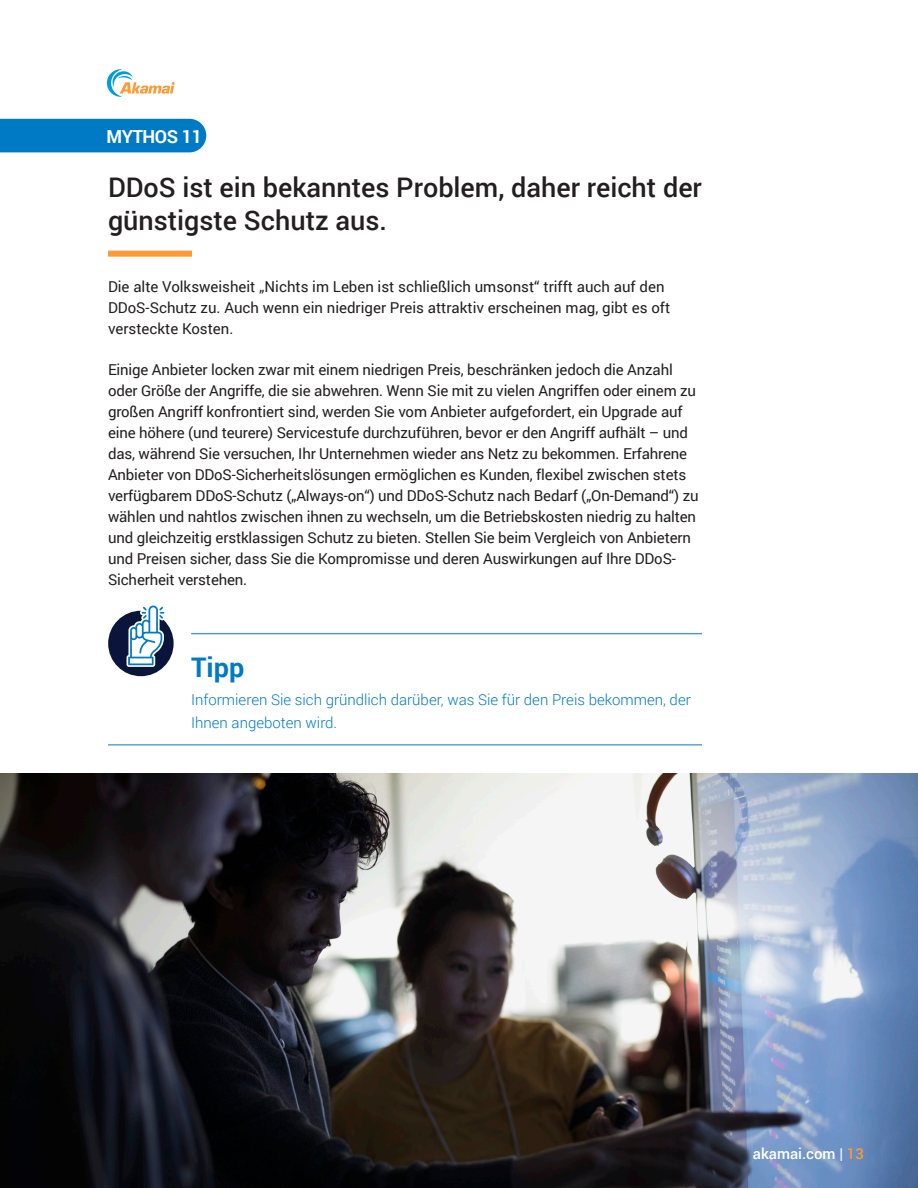
<style>
.page{position:relative;width:918px;height:1188px;background:#fff}
.page>*{position:absolute;margin:0;border:0;box-sizing:border-box;transform-origin:0 0}
.H1_-_Orange_bar{font:500 27px/33px "Roboto";color:#231f20}
.Body{font:700 27px "Roboto";color:#017ac6}
.t1{font:700 18px "Roboto";letter-spacing:-.025em;color:#fff}
.Body-2{font:15px/21px "Roboto";letter-spacing:-.01em;color:#231f20}
.Body-3{font:300 15px/23.2px "Roboto";color:#017ac6}
.t2{font:500 15px "Roboto";color:#fff}
.s1{color:#f93}
</style>
<div class="page">
<svg style="left:107px;top:69px;width:68px;height:28px"></svg>
<div style="left:0;top:119px;width:206px;height:33px;background:#017ac6"></div>
<svg style="left:108px;top:251px;width:84px;height:6px"></svg>
<hr style="left:191px;top:633px;width:511px;height:1px;background:#017ac6">
<hr style="left:108px;top:745px;width:594px;height:1px;background:#017ac6">
<svg style="left:108px;top:606px;width:66px;height:70px"></svg>
<img style="left:0;top:774px;width:918px;height:414px">
<p class="t1" style="left:106px;top:124px;width:97px">MYTHOS 11</p>
<p class="H1_-_Orange_bar" style="left:108px;top:170px;width:595px">DDoS ist ein bekanntes Problem, daher reicht der günstigste Schutz aus.</p>
<p class="Body-2" style="left:108px;top:275px;width:564px">Die alte Volksweisheit „Nichts im Leben ist schließlich umsonst“ trifft auch auf den<br>DDoS-Schutz zu. Auch wenn ein niedriger Preis attraktiv erscheinen mag, gibt es oft versteckte Kosten.</p>
<p class="Body-2" style="left:108px;top:359px;width:592px">Einige Anbieter locken zwar mit einem niedrigen Preis, beschränken jedoch die Anzahl oder Größe der Angriffe, die sie abwehren. Wenn Sie mit zu vielen Angriffen oder einem zu großen Angriff konfrontiert sind, werden Sie vom Anbieter aufgefordert, ein Upgrade auf eine höhere (und teurere) Servicestufe durchzuführen, bevor er den Angriff aufhält – und das, während Sie versuchen, Ihr Unternehmen wieder ans Netz zu bekommen. Erfahrene Anbieter von DDoS-Sicherheitslösungen ermöglichen es Kunden, flexibel zwischen stets verfügbarem DDoS-Schutz („Always-on“) und DDoS-Schutz nach Bedarf („On-Demand“) zu wählen und nahtlos zwischen ihnen zu wechseln, um die Betriebskosten niedrig zu halten und gleichzeitig erstklassigen Schutz zu bieten. Stellen Sie beim Vergleich von Anbietern und Preisen sicher, dass Sie die Kompromisse und deren Auswirkungen auf Ihre DDoS-Sicherheit verstehen.</p>
<p class="Body" style="left:191px;top:649px;width:55px">Tipp</p>
<p class="Body-3" style="left:191px;top:688px;width:501px">Informieren Sie sich gründlich darüber, was Sie für den Preis bekommen, der<br>Ihnen angeboten wird.</p>
<p class="t2" style="left:753px;top:1143px;width:113px">akamai.com | <span class="s1">13</span></p>
</div>
